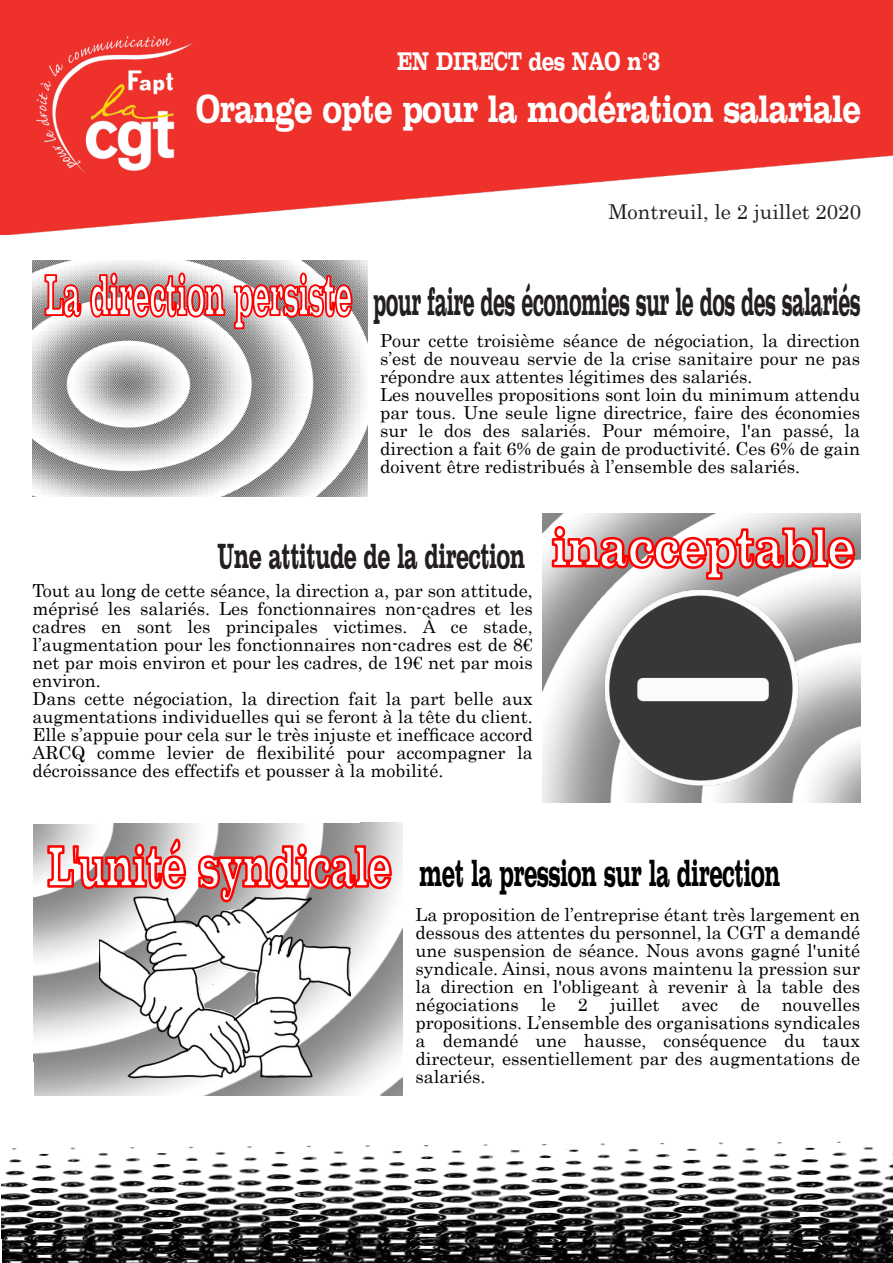
<style>
.page{position:relative;width:893px;height:1263px;background:#fff}
.page>*{position:absolute;margin:0;border:0;box-sizing:border-box;transform-origin:0 0}
.t1{font:700 40.65px "Clarendon Extended";color:#231f20;scale:.31 1}
.t2{font:700 39.45px "Clarendon Extended";color:#fff;scale:.51 1}
.t3{font:700 39px "Clarendon Extended";color:#010101;scale:.37 1}
.t4{font:700 36px "Clarendon Extended";color:#231f20;scale:.39 1}
.t5{font:700 26.25px "Clarendon Extended";color:#fff;scale:.51 1}
.t6{font:20.4px "Century";color:#231f20}
.t7{font:18px/18px "Century";color:#000}
</style>
<div class="page">
<img style="left:0;top:0;width:893px;height:235px">
<img style="left:33px;top:261px;width:334px;height:236px">
<svg style="left:44px;top:273px;width:38px;height:45px"></svg>
<svg style="left:89px;top:272px;width:137px;height:46px"></svg>
<svg style="left:233px;top:272px;width:121px;height:58px"></svg>
<img style="left:543px;top:513px;width:317px;height:290px">
<img style="left:33px;top:822px;width:370px;height:256px">
<svg style="left:551px;top:524px;width:306px;height:57px"></svg>
<svg style="left:46px;top:822px;width:142px;height:69px"></svg>
<svg style="left:196px;top:842px;width:197px;height:62px"></svg>
<img style="left:1px;top:1078px;width:892px;height:185px">
<img style="left:580px;top:569px;width:243px;height:234px">
<img style="left:100px;top:870px;width:250px;height:251px">
<h3 class="t5" style="left:397px;top:52px;width:517px">EN DIRECT des NAO n°3</h3>
<h2 class="t2" style="left:196px;top:95px;width:1305px">Orange opte pour la modération salariale</h2>
<p class="t6" style="left:608px;top:204px;width:254px">Montreuil, le 2 juillet 2020</p>
<h1 class="t1" style="left:374px;top:287px;width:1572px">pour faire des économies sur le dos des salariés</h1>
<p class="t7" style="left:380px;top:333px;width:481px">Pour cette troisième séance de négociation, la direction s’est de nouveau servie de la crise sanitaire pour ne pas répondre aux attentes légitimes des salariés.<br>Les nouvelles propositions sont loin du minimum attendu par tous. Une seule ligne directrice, faire des économies sur le dos des salariés. Pour mémoire, l'an passé, la direction a fait 6% de gain de productivité. Ces 6% de gain doivent être redistribués à l’ensemble des salariés.</p>
<h3 class="t4" style="left:218px;top:543px;width:789px">Une attitude de la direction</h3>
<p class="t7" style="left:33px;top:583px;width:502px">Tout au long de cette séance, la direction a, par son attitude, méprisé les salariés. Les fonctionnaires non-cadres et les cadres en sont les principales victimes. À ce stade, l’augmentation pour les fonctionnaires non-cadres est de 8€ net par mois environ et pour les cadres, de 19€ net par mois environ.<br>Dans cette négociation, la direction fait la part belle aux augmentations individuelles qui se feront à la tête du client.<br>Elle s’appuie pour cela sur le très injuste et inefficace accord ARCQ comme levier de flexibilité pour accompagner la décroissance des effectifs et pousser à la mobilité.</p>
<h3 class="t3" style="left:420px;top:859px;width:976px">met la pression sur la direction</h3>
<p class="t7" style="left:415px;top:907px;width:446px;text-align:justify">La proposition de l’entreprise étant très largement en dessous des attentes du personnel, la CGT a demandé une suspension de séance. Nous avons gagné l'unité syndicale. Ainsi, nous avons maintenu la pression sur la direction en l'obligeant à revenir à la table des négociations le 2 juillet avec de nouvelles propositions. L’ensemble des organisations syndicales a demandé une hausse, conséquence du taux directeur, essentiellement par des augmentations de salariés.</p>
</div>
